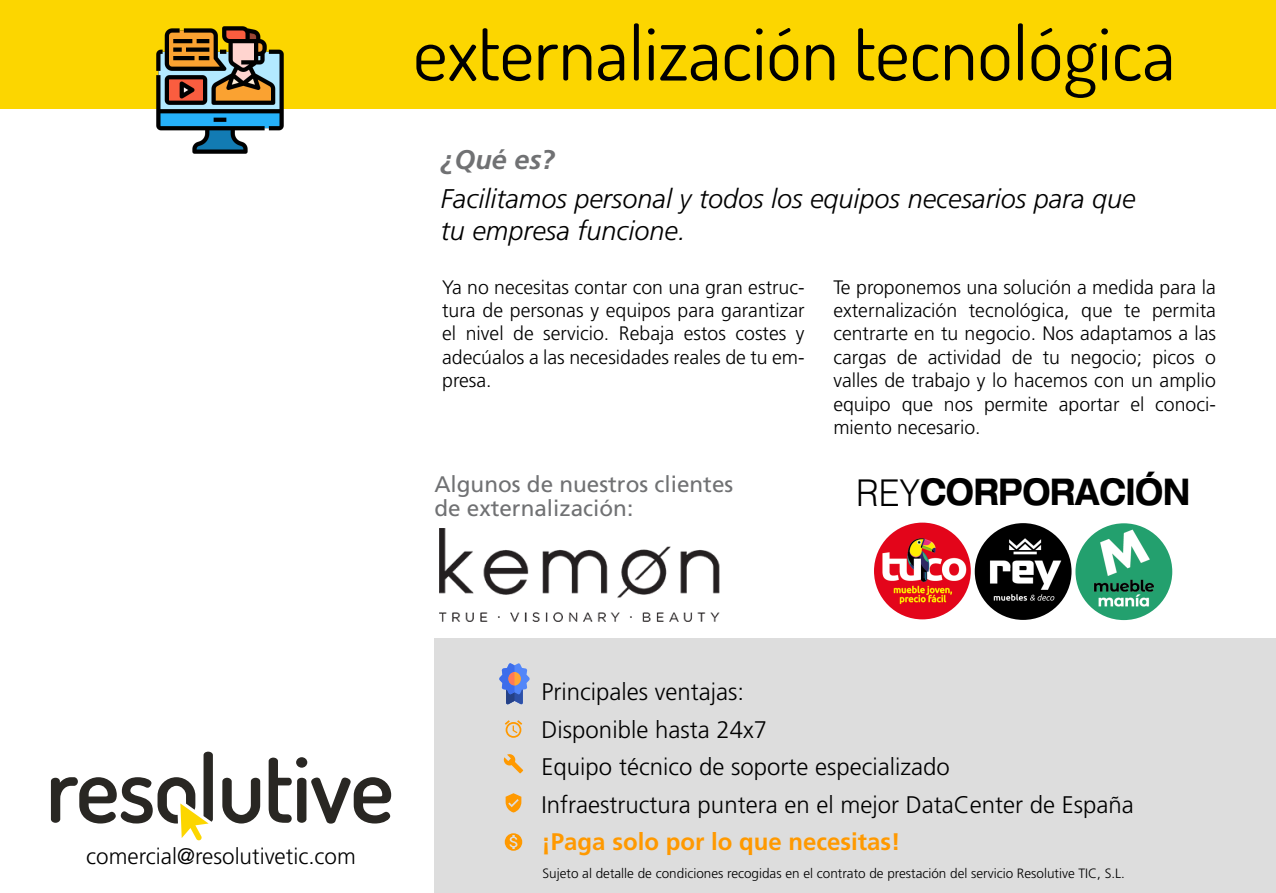
<style>
.page{position:relative;width:1276px;height:893px;background:#fff}
.page>*{position:absolute;margin:0;border:0;box-sizing:border-box;transform-origin:0 0}
.t1{font:75px "Dosis";color:#000}
.t2{font:700 expanded 36.9px "Helvetica Neue";color:#000;scale:.79 1}
.t3{font:italic 300 27px/32.4px "Frutiger";color:#000}
.t4{font:italic 700 27px "Frutiger";color:#707173}
.t5{font:300 24px/37.5px "Frutiger";color:#000}
.t6{font:700 24px "Frutiger";color:#f90}
.t7{font:22.5px/24px "Frutiger";color:#707173}
.t8{font:300 22.5px "Frutiger";color:#000}
.t9{font:300 19.5px/23.4px "Frutiger";color:#000;text-align:justify}
.t10{font:300 13.5px "Frutiger";color:#000}
.s1{font-family:"Helvetica";font-weight:300;font-stretch:normal}
</style>
<div class="page">
<div style="left:434px;top:639px;width:841px;height:254px;background:#ddd"></div>
<svg style="left:499px;top:663px;width:31px;height:41px"></svg>
<svg style="left:222px;top:778px;width:38px;height:45px"></svg>
<svg style="left:269px;top:758px;width:122px;height:66px"></svg>
<svg style="left:51px;top:752px;width:162px;height:89px"></svg>
<div style="left:0;top:0;width:1276px;height:109px;background:#fcd600"></div>
<img style="left:156px;top:26px;width:128px;height:128px">
<svg style="left:505px;top:720px;width:17px;height:18px"></svg>
<svg style="left:504px;top:754px;width:19px;height:19px"></svg>
<svg style="left:505px;top:793px;width:16px;height:19px"></svg>
<svg style="left:505px;top:833px;width:17px;height:18px"></svg>
<img style="left:440px;top:529px;width:280px;height:93px">
<img style="left:874px;top:523px;width:96px;height:96px;border-radius:48px">
<img style="left:974px;top:523px;width:97px;height:97px;border-radius:48px">
<img style="left:1075px;top:523px;width:97px;height:97px;border-radius:48px">
<h1 class="t1" style="left:413px;top:1px;width:764px">externalización tecnológica</h1>
<h3 class="t4" style="left:441px;top:144px;width:116px">¿Qué es?</h3>
<h3 class="t3" style="left:441px;top:183px;width:696px">Facilitamos personal y todos los equipos necesarios para que tu empresa funcione.</h3>
<p class="t9" style="left:442px;top:275px;width:364px">Ya no necesitas contar con una gran estruc&shy;tura de personas y equipos para garantizar el nivel de servicio. Rebaja estos costes y adecúalos a las necesidades reales de tu em&shy;presa.</p>
<p class="t9" style="left:833px;top:275px;width:384px">Te proponemos una solución a medida para la externalización tecnológica, que te permita centrarte en tu negocio. Nos adaptamos a las cargas de actividad de tu negocio; picos o valles de trabajo y lo hacemos con un amplio equipo que nos permite aportar el conoci&shy;miento necesario.</p>
<p class="t7" style="left:434px;top:472px;width:300px">Algunos de nuestros clientes de externalización:</p>
<h2 class="t2" style="left:856px;top:469px;width:424px"><span class="s1">REY</span>CORPORACIÓN</h2>
<p class="t8" style="left:86px;top:844px;width:271px">comercial@resolutivetic.com</p>
<p class="t5" style="left:541px;top:673px;width:594px">Principales ventajas:<br>Disponible hasta 24x7<br>Equipo técnico de soporte especializado<br>Infraestructura puntera en el mejor DataCenter de España</p>
<p class="t6" style="left:541px;top:828px;width:360px">¡Paga solo por lo que necesitas!</p>
<p class="t10" style="left:542px;top:866px;width:584px">Sujeto al detalle de condiciones recogidas en el contrato de prestación del servicio Resolutive TIC, S.L.</p>
</div>
